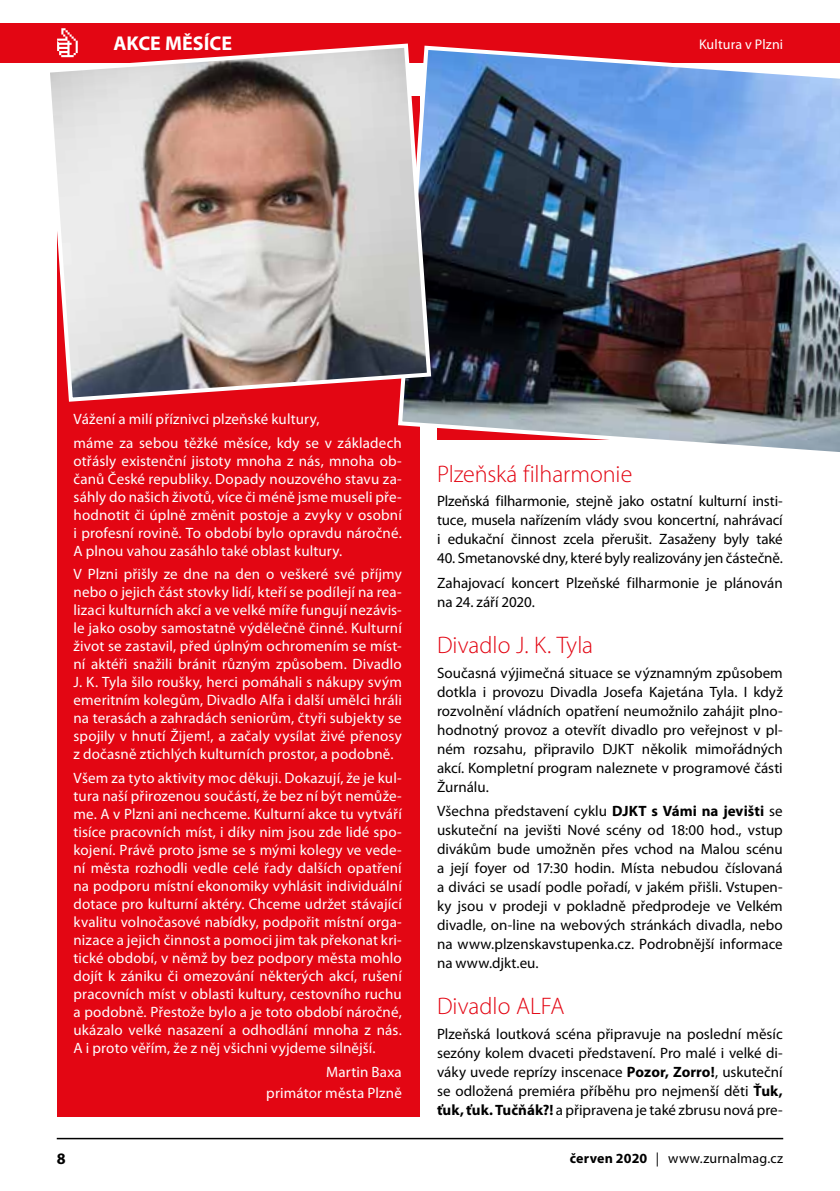
<style>
.page{position:relative;width:840px;height:1191px;background:#fff}
.page>*{position:absolute;margin:0;border:0;box-sizing:border-box;transform-origin:0 0}
.t1{font:300 24px "Myriad Pro";color:#e30613}
.t2{font:700 20px "Myriad Pro";color:#fff}
.t3{font:700 16px "Myriad Pro";color:#000}
.t4{font:15px/18px "Myriad Pro";letter-spacing:.01em;color:#fff;text-align:justify}
.t5{font:15px/19px "Myriad Pro";color:#000;text-align:justify}
.t6{font:14px "Myriad Pro";letter-spacing:.01em;color:#000}
.t7{font:14px "Myriad Pro";letter-spacing:.01em;color:#fff}
.s1{font-weight:700}
</style>
<div class="page">
<hr style="left:57px;top:1137px;width:725px;height:2px;background:#000">
<div style="left:0;top:23px;width:839px;height:39px;background:#e30613"></div>
<svg style="left:57px;top:28px;width:21px;height:13px"></svg>
<div style="left:57px;top:96px;width:363px;height:1021px;background:#e30613"></div>
<img style="left:398px;top:46px;width:441px;height:406px">
<img style="left:43px;top:41px;width:390px;height:363px">
<h2 class="t2" style="left:113px;top:30px;width:120px">AKCE MĚSÍCE</h2>
<p class="t7" style="left:698px;top:35px;width:86px">Kultura v Plzni</p>
<p class="t4" style="left:73px;top:407px;width:329px;line-height:23.6px">Vážení a milí příznivci plzeňské kultury,<br>máme za sebou těžké měsíce, kdy se v základech</p>
<p class="t4" style="left:73px;top:451px;width:330px">otřásly existenční jistoty mnoha z nás, mnoha ob&shy;čanů České republiky. Dopady nouzového stavu za&shy;sáhly do našich životů, více či méně jsme museli pře&shy;hodnotit či úplně změnit postoje a zvyky v osobní i profesní rovině. To období bylo opravdu náročné.<br>A plnou vahou zasáhlo také oblast kultury.</p>
<p class="t4" style="left:73px;top:565px;width:330px">V Plzni přišly ze dne na den o veškeré své příjmy nebo o jejich část stovky lidí, kteří se podílejí na rea&shy;lizaci kulturních akcí a ve velké míře fungují nezávis&shy;le jako osoby samostatně výdělečně činné. Kulturní život se zastavil, před úplným ochromením se míst&shy;ní aktéři snažili bránit různým způsobem. Divadlo J. K. Tyla šilo roušky, herci pomáhali s nákupy svým emeritním kolegům, Divadlo Alfa i další umělci hráli na terasách a zahradách seniorům, čtyři subjekty se spojily v hnutí Žijem!, a začaly vysílat živé přenosy z dočasně ztichlých kulturních prostor, a podobně.</p>
<p class="t4" style="left:73px;top:768px;width:330px">Všem za tyto aktivity moc děkuji. Dokazují, že je kul&shy;tura naší přirozenou součástí, že bez ní být nemůže&shy;me. A v Plzni ani nechceme. Kulturní akce tu vytváří tisíce pracovních míst, i díky nim jsou zde lidé spo&shy;kojení. Právě proto jsme se s mými kolegy ve vede&shy;ní města rozhodli vedle celé řady dalších opatření na podporu místní ekonomiky vyhlásit individuální dotace pro kulturní aktéry. Chceme udržet stávající kvalitu volnočasové nabídky, podpořit místní orga&shy;nizace a jejich činnost a pomoci jim tak překonat kri&shy;tické období, v němž by bez podpory města mohlo dojít k zániku či omezování některých akcí, rušení pracovních míst v oblasti kultury, cestovního ruchu a podobně. Přestože bylo a je toto období náročné, ukázalo velké nasazení a odhodlání mnoha z nás.<br>A i proto věřím, že z něj všichni vyjdeme silnější.</p>
<p class="t4" style="left:266px;top:1061px;width:137px;line-height:20.8px;text-align:right">Martin Baxa<br>primátor města Plzně</p>
<h1 class="t1" style="left:437px;top:459px;width:197px">Plzeňská filharmonie</h1>
<p class="t5" style="left:437px;top:491px;width:347px">Plzeňská filharmonie, stejně jako ostatní kulturní insti&shy;tuce, musela nařízením vlády svou koncertní, nahrávací i edukační činnost zcela přerušit. Zasaženy byly také</p>
<p class="t5" style="left:437px;top:546px;width:347px;line-height:24.6px">40. Smetanovské dny, které byly realizovány jen částečně.<br>Zahajovací koncert Plzeňské filharmonie je plánován</p>
<p class="t5" style="left:437px;top:592px;width:99px">na 24. září 2020.</p>
<h1 class="t1" style="left:437px;top:630px;width:158px">Divadlo J. K. Tyla</h1>
<p class="t5" style="left:437px;top:663px;width:347px">Současná výjimečná situace se významným způsobem dotkla i provozu Divadla Josefa Kajetána Tyla. I když rozvolnění vládních opatření neumožnilo zahájit plno&shy;hodnotný provoz a otevřít divadlo pro veřejnost v pl&shy;ném rozsahu, připravilo DJKT několik mimořádných akcí. Kompletní program naleznete v programové části Žurnálu.</p>
<p class="t5" style="left:437px;top:801px;width:347px">Všechna představení cyklu <span class="s1">DJKT s Vámi na jevišti</span> se uskuteční na jevišti Nové scény od 18:00 hod., vstup divákům bude umožněn přes vchod na Malou scénu a její foyer od 17:30 hodin. Místa nebudou číslovaná a diváci se usadí podle pořadí, v jakém přišli. Vstupen&shy;ky jsou v prodeji v pokladně předprodeje ve Velkém divadle, on-line na webových stránkách divadla, nebo na www.plzenskavstupenka.cz. Podrobnější informace na www.djkt.eu.</p>
<h1 class="t1" style="left:437px;top:991px;width:129px">Divadlo ALFA</h1>
<p class="t5" style="left:437px;top:1024px;width:347px">Plzeňská loutková scéna připravuje na poslední měsíc sezóny kolem dvaceti představení. Pro malé i velké di&shy;váky uvede reprízy inscenace <span class="s1">Pozor, Zorro!</span>, uskuteční se odložená premiéra příběhu pro nejmenší děti <span class="s1">Ťuk, ťuk, ťuk. Tučňák?!</span> a připravena je také zbrusu nová pre-</p>
<p class="t3" style="left:57px;top:1148px;width:10px">8</p>
<p class="t6" style="left:569px;top:1149px;width:215px"><span class="s1">červen 2020</span> | www.zurnalmag.cz</p>
</div>
